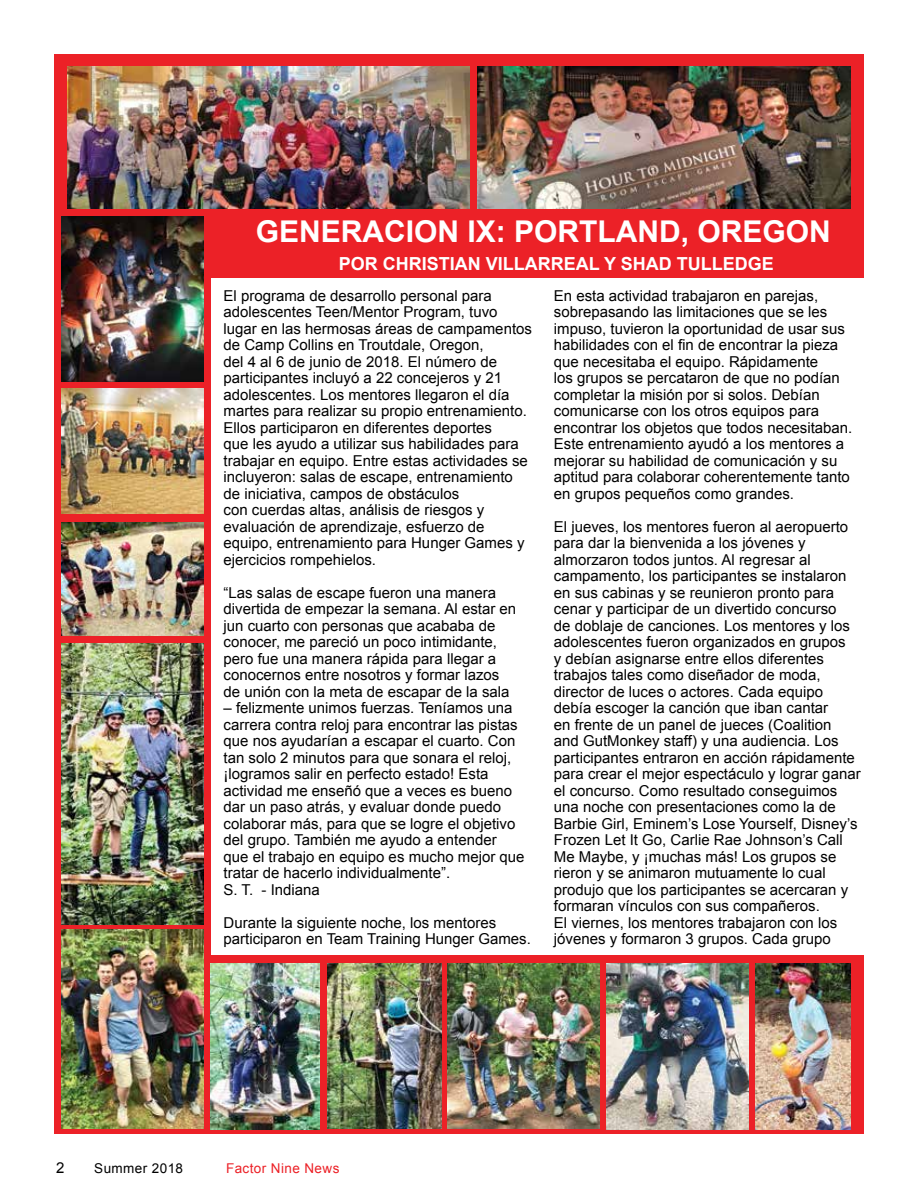
<style>
.page{position:relative;width:918px;height:1188px;background:#fff}
.page>*{position:absolute;margin:0;border:0;box-sizing:border-box;transform-origin:0 0}
.t1{font:700 30px "Arial";color:#fff}
.t2{font:700 18px "Arial";color:#fff}
.t3{font:15px/16.5px "Arial";color:#000}
.t4{font:13.5px "Arial";letter-spacing:.03em;color:#ec2127}
.t5{font:13.5px "Arial";letter-spacing:.03em;color:#000}
</style>
<div class="page">
<div style="left:54px;top:278px;width:157px;height:686px;background:#ec2127"></div>
<div style="left:54px;top:956px;width:810px;height:178px;background:#ec2127"></div>
<div style="left:54px;top:54px;width:810px;height:224px;background:#ec2127"></div>
<img style="left:448px;top:963px;width:152px;height:166px">
<img style="left:607px;top:963px;width:142px;height:166px">
<img style="left:211px;top:963px;width:108px;height:166px">
<img style="left:328px;top:963px;width:114px;height:166px">
<img style="left:62px;top:930px;width:141px;height:198px">
<img style="left:62px;top:643px;width:141px;height:282px">
<img style="left:62px;top:522px;width:141px;height:114px">
<img style="left:756px;top:963px;width:94px;height:166px">
<img style="left:68px;top:66px;width:401px;height:142px">
<img style="left:62px;top:388px;width:141px;height:126px">
<img style="left:62px;top:216px;width:141px;height:166px">
<img style="left:477px;top:66px;width:373px;height:142px">
<h1 class="t1" style="left:256px;top:212px;width:577px">GENERACION IX: PORTLAND, OREGON</h1>
<p class="t2" style="left:339px;top:251px;width:437px">POR CHRISTIAN VILLARREAL Y SHAD TULLEDGE</p>
<p class="t3" style="left:224px;top:288px;width:310px">El programa de desarrollo personal para adolescentes Teen/Mentor Program, tuvo lugar en las hermosas áreas de campamentos de Camp Collins en Troutdale, Oregon,<br>del 4 al 6 de junio de 2018. El número de participantes incluyó a 22 concejeros y 21 adolescentes. Los mentores llegaron el día martes para realizar su propio entrenamiento.<br>Ellos participaron en diferentes deportes<br>que les ayudo a utilizar sus habilidades para trabajar en equipo. Entre estas actividades se incluyeron: salas de escape, entrenamiento de iniciativa, campos de obstáculos<br>con cuerdas altas, análisis de riesgos y evaluación de aprendizaje, esfuerzo de equipo, entrenamiento para Hunger Games y ejercicios rompehielos.</p>
<p class="t3" style="left:224px;top:585px;width:294px">“Las salas de escape fueron una manera divertida de empezar la semana. Al estar en jun cuarto con personas que acababa de conocer, me pareció un poco intimidante, pero fue una manera rápida para llegar a conocernos entre nosotros y formar lazos de unión con la meta de escapar de la sala</p>
<p class="t3" style="left:224px;top:700px;width:302px">– felizmente unimos fuerzas. Teníamos una carrera contra reloj para encontrar las pistas que nos ayudarían a escapar el cuarto. Con tan solo 2 minutos para que sonara el reloj, ¡logramos salir en perfecto estado! Esta actividad me enseñó que a veces es bueno dar un paso atrás, y evaluar donde puedo colaborar más, para que se logre el objetivo del grupo. También me ayudo a entender que el trabajo en equipo es mucho mejor que tratar de hacerlo individualmente”.<br>S. T. - Indiana</p>
<p class="t3" style="left:224px;top:915px;width:309px">Durante la siguiente noche, los mentores participaron en Team Training Hunger Games.</p>
<p class="t3" style="left:554px;top:288px;width:300px">En esta actividad trabajaron en parejas, sobrepasando las limitaciones que se les impuso, tuvieron la oportunidad de usar sus habilidades con el fin de encontrar la pieza que necesitaba el equipo. Rápidamente<br>los grupos se percataron de que no podían completar la misión por si solos. Debían comunicarse con los otros equipos para encontrar los objetos que todos necesitaban.<br>Este entrenamiento ayudó a los mentores a mejorar su habilidad de comunicación y su aptitud para colaborar coherentemente tanto en grupos pequeños como grandes.</p>
<p class="t3" style="left:554px;top:519px;width:308px">El jueves, los mentores fueron al aeropuerto para dar la bienvenida a los jóvenes y almorzaron todos juntos. Al regresar al campamento, los participantes se instalaron en sus cabinas y se reunieron pronto para cenar y participar de un divertido concurso<br>de doblaje de canciones. Los mentores y los adolescentes fueron organizados en grupos<br>y debían asignarse entre ellos diferentes trabajos tales como diseñador de moda, director de luces o actores. Cada equipo debía escoger la canción que iban cantar<br>en frente de un panel de jueces (Coalition<br>and GutMonkey staff) y una audiencia. Los participantes entraron en acción rápidamente para crear el mejor espectáculo y lograr ganar el concurso. Como resultado conseguimos una noche con presentaciones como la de Barbie Girl, Eminem’s Lose Yourself, Disney’s Frozen Let It Go, Carlie Rae Johnson’s Call Me Maybe, y ¡muchas más! Los grupos se rieron y se animaron mutuamente lo cual produjo que los participantes se acercaran y formaran vínculos con sus compañeros.<br>El viernes, los mentores trabajaron con los jóvenes y formaron 3 grupos. Cada grupo</p>
<p class="t3" style="left:56px;top:1160px;width:10px">2</p>
<p class="t5" style="left:94px;top:1159px;width:90px">Summer 2018</p>
<p class="t4" style="left:226px;top:1159px;width:115px">Factor Nine News</p>
</div>
